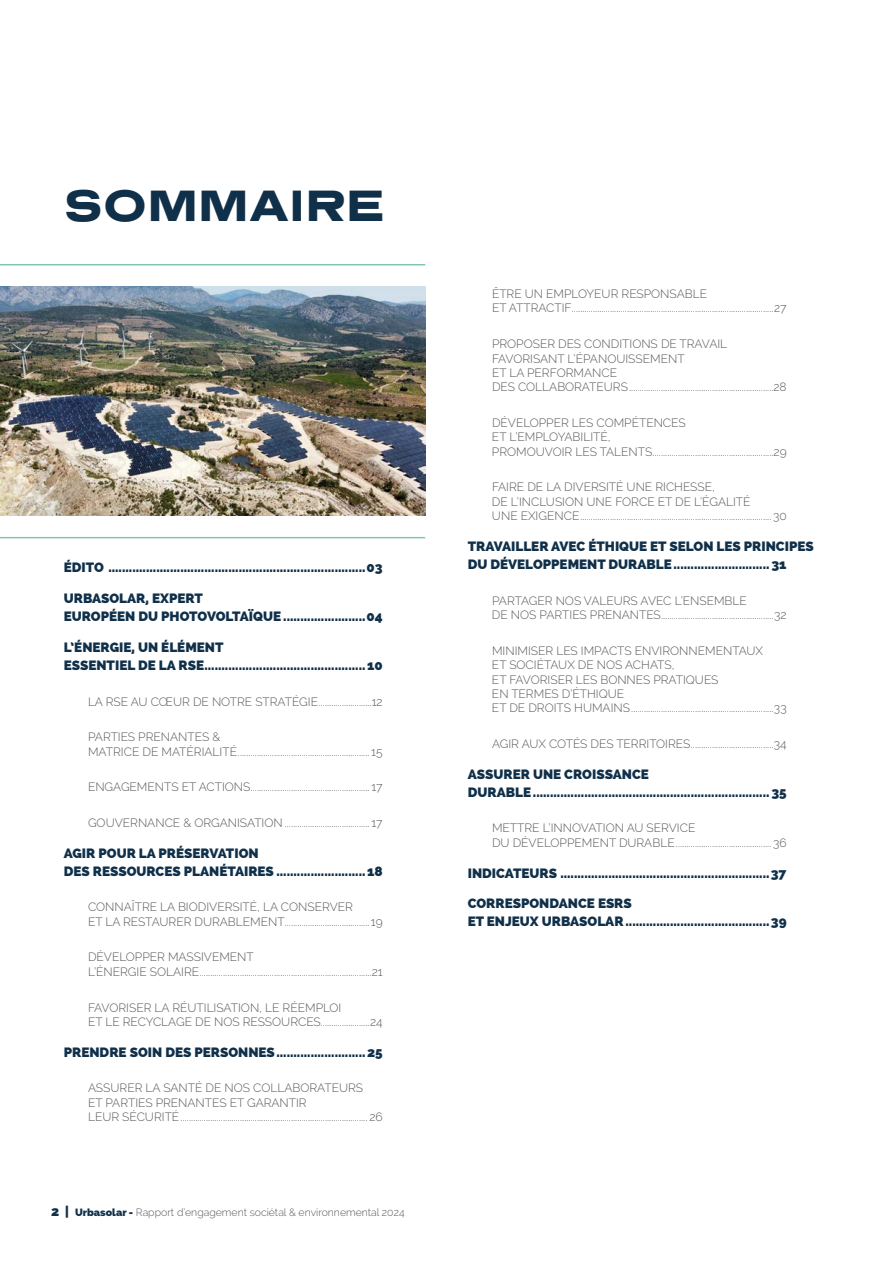
<style>
.page{position:relative;width:893px;height:1263px;background:#fff}
.page>*{position:absolute;margin:0;border:0;box-sizing:border-box;transform-origin:0 0}
.t1{font:45px "Presicav Hv";color:#10304a}
.t2{font:800 13.5px/18px "Raleway";color:#10304a}
.t3{font:300 12px/14.4px "Raleway";color:#57585a}
.t4{font:300 10.5px "Raleway";color:#57585a}
.s1{font-weight:800;font-size:13.5px;color:#10304a}
.s2{font-weight:800;color:#10304a}
</style>
<div class="page">
<hr style="left:0;top:264px;width:425px;height:1px;background:#82c6ab">
<hr style="left:0;top:537px;width:425px;height:1px;background:#82c6ab">
<img style="left:0;top:287px;width:425px;height:229px">
<p class="t1" style="left:64px;top:177px;width:321px">SOMMAIRE</p>
<p class="t2" style="left:64px;top:559px;width:320px">ÉDITO ...........................................................................03</p>
<p class="t2" style="left:64px;top:589px;width:320px">URBASOLAR, EXPERT<br>EUROPÉEN DU PHOTOVOLTAÏQUE ........................04</p>
<p class="t2" style="left:64px;top:638px;width:320px">L’ÉNERGIE, UN ÉLÉMENT<br>ESSENTIEL DE LA RSE...............................................10</p>
<p class="t3" style="left:88px;top:694px;width:296px">LA RSE AU CŒUR DE NOTRE STRATÉGIE.........................12</p>
<p class="t3" style="left:88px;top:730px;width:296px">PARTIES PRENANTES &amp;<br>MATRICE DE MATÉRIALITÉ.............................................................. 15</p>
<p class="t3" style="left:88px;top:780px;width:296px">ENGAGEMENTS ET ACTIONS........................................................ 17</p>
<p class="t3" style="left:88px;top:815px;width:296px">GOUVERNANCE &amp; ORGANISATION ........................................ 17</p>
<p class="t2" style="left:64px;top:844px;width:320px">AGIR POUR LA PRÉSERVATION<br>DES RESSOURCES PLANÉTAIRES ..........................18</p>
<p class="t3" style="left:88px;top:900px;width:296px">CONNAÎTRE LA BIODIVERSITÉ, LA CONSERVER<br>ET LA RESTAURER DURABLEMENT........................................19</p>
<p class="t3" style="left:88px;top:950px;width:296px">DÉVELOPPER MASSIVEMENT<br>L’ÉNERGIE SOLAIRE.................................................................................21</p>
<p class="t3" style="left:88px;top:1000px;width:296px">FAVORISER LA RÉUTILISATION, LE RÉEMPLOI<br>ET LE RECYCLAGE DE NOS RESSOURCES.......................24</p>
<p class="t2" style="left:64px;top:1043px;width:320px">PRENDRE SOIN DES PERSONNES..........................25</p>
<p class="t3" style="left:88px;top:1081px;width:296px">ASSURER LA SANTÉ DE NOS COLLABORATEURS<br>ET PARTIES PRENANTES ET GARANTIR<br>LEUR SÉCURITÉ........................................................................................ 26</p>
<p class="t4" style="left:51px;top:1206px;width:355px"><span class="s1">2 |</span> <span class="s2">Urbasolar -</span> Rapport d’engagement sociétal &amp; environnemental 2024</p>
<p class="t3" style="left:492px;top:287px;width:296px">ÊTRE UN EMPLOYEUR RESPONSABLE<br>ET ATTRACTIF...............................................................................................27</p>
<p class="t3" style="left:492px;top:337px;width:296px">PROPOSER DES CONDITIONS DE TRAVAIL FAVORISANT L’ÉPANOUISSEMENT<br>ET LA PERFORMANCE<br>DES COLLABORATEURS....................................................................28</p>
<p class="t3" style="left:492px;top:415px;width:296px">DÉVELOPPER LES COMPÉTENCES<br>ET L’EMPLOYABILITÉ,<br>PROMOUVOIR LES TALENTS.........................................................29</p>
<p class="t3" style="left:492px;top:480px;width:296px">FAIRE DE LA DIVERSITÉ UNE RICHESSE,<br>DE L’INCLUSION UNE FORCE ET DE L’ÉGALITÉ<br>UNE EXIGENCE..........................................................................................30</p>
<p class="t2" style="left:468px;top:537px;width:347px">TRAVAILLER AVEC ÉTHIQUE ET SELON LES PRINCIPES<br>DU DÉVELOPPEMENT DURABLE............................31</p>
<p class="t3" style="left:492px;top:593px;width:296px">PARTAGER NOS VALEURS AVEC L’ENSEMBLE<br>DE NOS PARTIES PRENANTES.....................................................32</p>
<p class="t3" style="left:492px;top:643px;width:296px">MINIMISER LES IMPACTS ENVIRONNEMENTAUX<br>ET SOCIÉTAUX DE NOS ACHATS,<br>ET FAVORISER LES BONNES PRATIQUES<br>EN TERMES D’ÉTHIQUE<br>ET DE DROITS HUMAINS...................................................................33</p>
<p class="t3" style="left:492px;top:736px;width:296px">AGIR AUX COTÉS DES TERRITOIRES.......................................34</p>
<p class="t2" style="left:468px;top:765px;width:320px">ASSURER UNE CROISSANCE<br>DURABLE.....................................................................35</p>
<p class="t3" style="left:492px;top:821px;width:296px">METTRE L’INNOVATION AU SERVICE<br>DU DÉVELOPPEMENT DURABLE............................................. 36</p>
<p class="t2" style="left:468px;top:864px;width:320px">INDICATEURS .............................................................37</p>
<p class="t2" style="left:468px;top:895px;width:320px">CORRESPONDANCE ESRS<br>ET ENJEUX URBASOLAR..........................................39</p>
</div>
